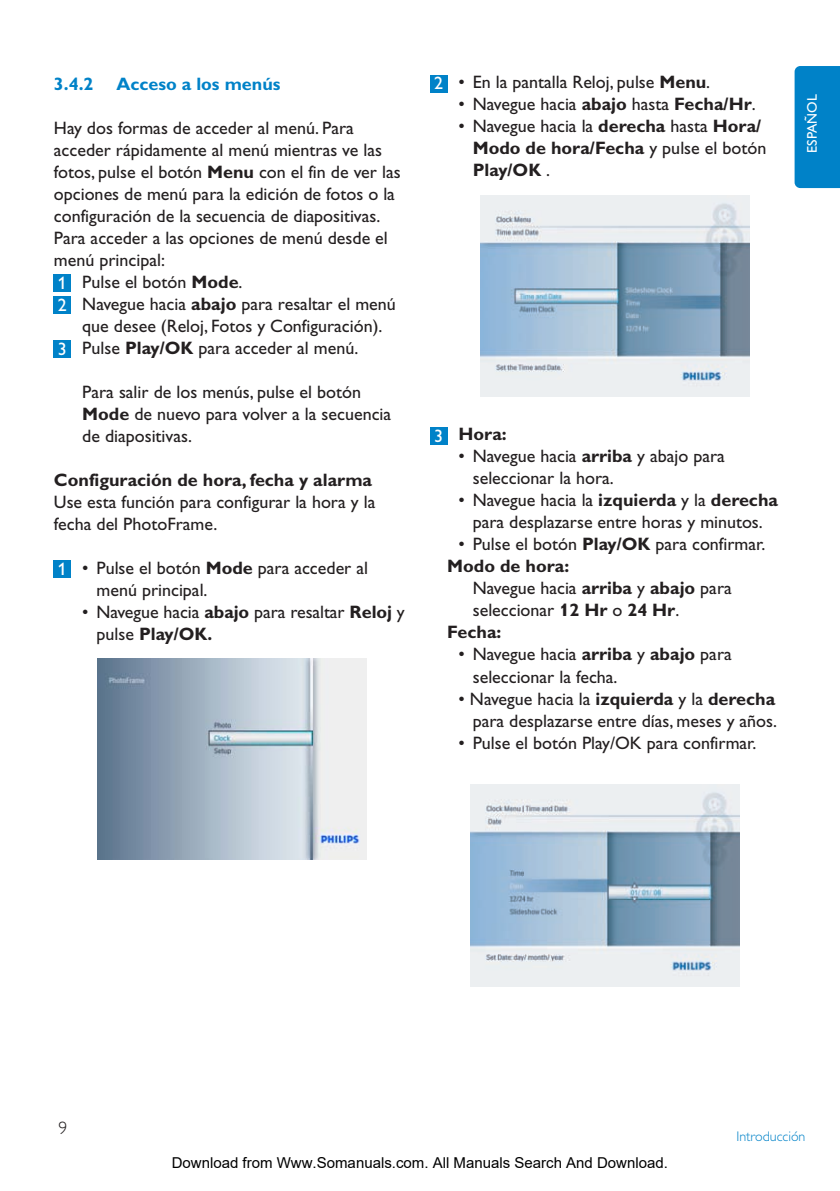
<style>
.page{position:relative;width:840px;height:1191px;background:#fff}
.page>*{position:absolute;margin:0;border:0;box-sizing:border-box;transform-origin:0 0}
.t04_Body_text{font:18px/22px "Gill Alt One";color:#231f20}
.t04_Body_text-2{font:700 18px/22px "Gill Alt One";color:#231f20}
.t03_Heading{font:700 18px "Gill Alt One";color:#0082c8}
.t1{font:18px "Gill Alt One";color:#fff}
.t32_Page_number{font:300 18px "Gill Alt One";color:#231f20}
.t2{font:15px "Arial";color:#000}
.t31_Chapter_indicati{font:300 14px "Gill Alt One";color:#0082c8}
.t33_Language_indicat{font:14px "Gill Alt One";color:#fff}
.s1{font-weight:700}
.s2{font-weight:400}
</style>
<div class="page">
<div style="left:430px;top:75px;width:17px;height:17px;background:#0082c8"></div>
<div style="left:430px;top:427px;width:17px;height:17px;background:#0082c8"></div>
<div style="left:54px;top:274px;width:17px;height:17px;background:#0082c8"></div>
<div style="left:54px;top:296px;width:17px;height:17px;background:#0082c8"></div>
<div style="left:54px;top:340px;width:17px;height:17px;background:#0082c8"></div>
<div style="left:54px;top:560px;width:17px;height:17px;background:#0082c8"></div>
<img style="left:97px;top:658px;width:269px;height:202px">
<div style="left:794px;top:66px;width:45px;height:122px;background:#0082c8"></div>
<img style="left:480px;top:195px;width:268px;height:202px">
<img style="left:470px;top:785px;width:268px;height:201px">
<p class="t03_Heading" style="left:54px;top:73px;width:41px">3.4.2</p>
<p class="t03_Heading" style="left:116px;top:73px;width:166px">Acceso a los menús</p>
<p class="t04_Body_text" style="left:54px;top:116px;width:348px">Hay dos formas de acceder al menú. Para acceder rápidamente al menú mientras ve las fotos, pulse el botón <span class="s1">Menu</span> con el fin de ver las opciones de menú para la edición de fotos o la configuración de la secuencia de diapositivas.<br>Para acceder a las opciones de menú desde el menú principal:</p>
<p class="t1" style="left:58px;top:272px;width:10px">1</p>
<p class="t04_Body_text" style="left:82px;top:270px;width:162px">Pulse el botón <span class="s1">Mode</span>.</p>
<p class="t1" style="left:58px;top:294px;width:10px">2</p>
<p class="t04_Body_text" style="left:82px;top:292px;width:315px">Navegue hacia <span class="s1">abajo</span> para resaltar el menú</p>
<p class="t04_Body_text" style="left:82px;top:314px;width:301px">que desee (Reloj, Fotos y Configuración).</p>
<p class="t1" style="left:58px;top:338px;width:10px">3</p>
<p class="t04_Body_text" style="left:82px;top:336px;width:277px">Pulse <span class="s1">Play/OK</span> para acceder al menú.</p>
<p class="t04_Body_text" style="left:82px;top:380px;width:310px">Para salir de los menús, pulse el botón<br><span class="s1">Mode</span> de nuevo para volver a la secuencia de diapositivas.</p>
<p class="t04_Body_text-2" style="left:54px;top:468px;width:319px">Configuración de hora, fecha y alarma</p>
<p class="t04_Body_text" style="left:54px;top:490px;width:323px">Use esta función para configurar la hora y la fecha del PhotoFrame.</p>
<p class="t1" style="left:58px;top:558px;width:10px">1</p>
<p class="t04_Body_text" style="left:96px;top:556px;width:273px;text-indent:-14px">• Pulse el botón <span class="s1">Mode</span> para acceder al menú principal.</p>
<p class="t04_Body_text" style="left:96px;top:600px;width:309px;text-indent:-14px">• Navegue hacia <span class="s1">abajo</span> para resaltar <span class="s1">Reloj</span> y pulse <span class="s1">Play/OK.</span></p>
<p class="t1" style="left:434px;top:73px;width:10px">2</p>
<p class="t04_Body_text" style="left:458px;top:71px;width:253px">• En la pantalla Reloj, pulse <span class="s1">Menu</span>.</p>
<p class="t04_Body_text" style="left:458px;top:93px;width:298px">• Navegue hacia <span class="s1">abajo</span> hasta <span class="s1">Fecha/Hr</span>.</p>
<p class="t04_Body_text-2" style="left:472px;top:115px;width:295px;text-indent:-14px"><span class="s2">• Navegue hacia la</span> derecha <span class="s2">hasta</span> Hora/<br>Modo de hora/Fecha <span class="s2">y pulse el botón<br></span>Play/OK <span class="s2">.</span></p>
<p class="t33_Language_indicat" style="left:803px;top:153px;width:60px;rotate:-90deg">ESPAÑOL</p>
<p class="t1" style="left:434px;top:425px;width:10px">3</p>
<p class="t04_Body_text-2" style="left:458px;top:423px;width:50px">Hora:</p>
<p class="t04_Body_text" style="left:472px;top:445px;width:253px;text-indent:-14px">• Navegue hacia <span class="s1">arriba</span> y abajo para seleccionar la hora.</p>
<p class="t04_Body_text" style="left:458px;top:489px;width:321px;text-align:center">• Navegue hacia la <span class="s1">izquierda</span> y la <span class="s1">derecha </span>para desplazarse entre horas y minutos.</p>
<p class="t04_Body_text" style="left:447px;top:533px;width:319px;text-indent:11px">• Pulse el botón <span class="s1">Play/OK</span> para confirmar.<br><span class="s1">Modo de hora:</span></p>
<p class="t04_Body_text" style="left:472px;top:577px;width:260px">Navegue hacia <span class="s1">arriba</span> y <span class="s1">abajo</span> para seleccionar <span class="s1">12 Hr</span> o <span class="s1">24 Hr</span>.</p>
<p class="t04_Body_text-2" style="left:447px;top:621px;width:56px">Fecha:</p>
<p class="t04_Body_text" style="left:472px;top:643px;width:260px;text-indent:-14px">• Navegue hacia <span class="s1">arriba</span> y <span class="s1">abajo</span> para seleccionar la fecha.</p>
<p class="t04_Body_text" style="left:458px;top:687px;width:320px;text-align:right">• Navegue hacia la <span class="s1">izquierda</span> y la <span class="s1">derecha </span>para desplazarse entre días, meses y años.</p>
<p class="t04_Body_text" style="left:458px;top:731px;width:299px">• Pulse el botón Play/OK para confirmar.</p>
<p class="t32_Page_number" style="left:58px;top:1117px;width:10px">9</p>
<p class="t31_Chapter_indicati" style="left:736px;top:1128px;width:71px">Introducción</p>
<p class="t2" style="left:172px;top:1154px;width:497px">Download from Www.Somanuals.com. All Manuals Search And Download.</p>
</div>
